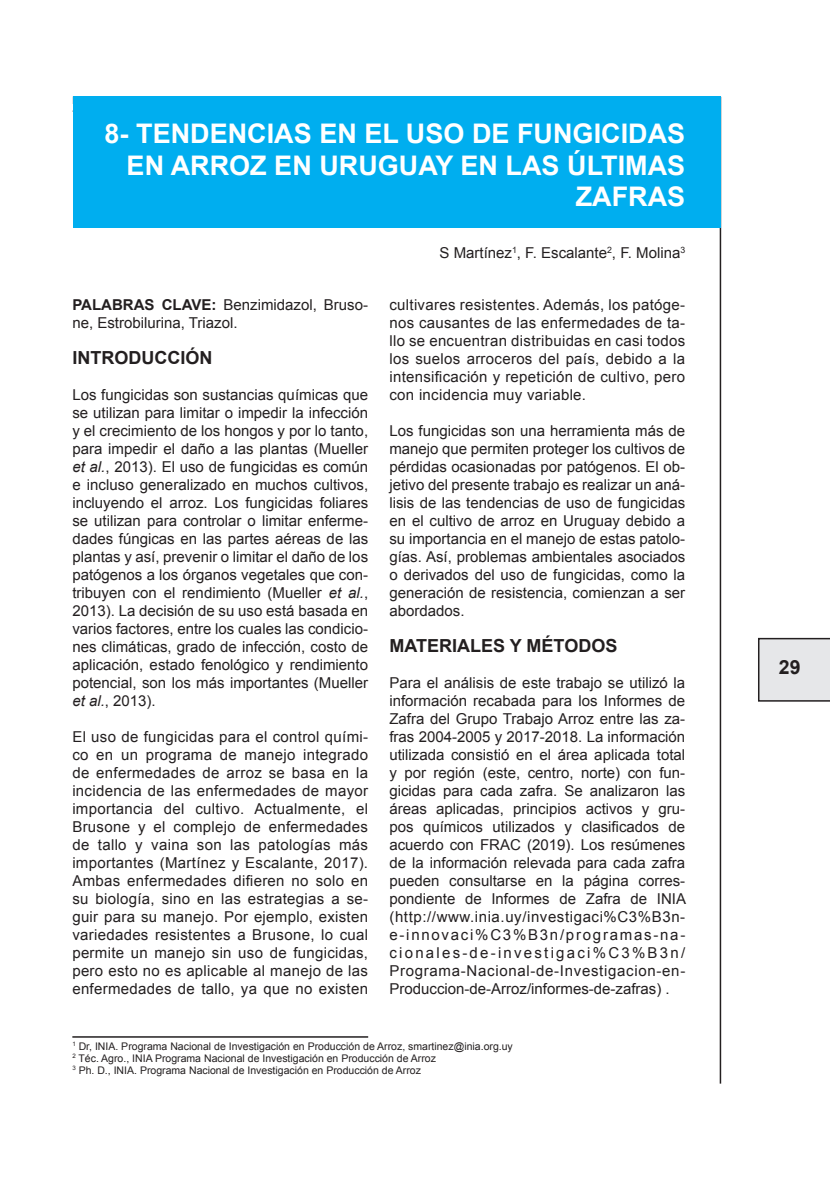
<style>
.page{position:relative;width:830px;height:1191px;background:#fff}
.page>*{position:absolute;margin:0;border:0;box-sizing:border-box;transform-origin:0 0}
.t1{font:700 27px/31.5px "Arial";color:#fff;text-align:right}
.t2{font:700 19.5px "Arial";color:#231f20}
.t3{font:700 18px "Arial";color:#231f20}
.t4{font:15px/18px "Arial";color:#231f20;text-align:justify}
.t5{font:10.5px/12px "Arial";color:#231f20}
.s1{font-weight:700}
.s2{font-style:italic}
</style>
<div class="page">
<svg style="left:758px;top:638px;width:71px;height:63px;background:#dbdbdd"></svg>
<hr style="left:719px;top:97px;width:1px;height:986px;background:#231f20">
<div style="left:73px;top:96px;width:647px;height:131px;background:#00aeef"></div>
<hr style="left:72px;top:1036px;width:296px;height:1px;background:#231f20">
<h1 class="t1" style="left:105px;top:119px;width:582px">8- TENDENCIAS EN EL USO DE FUNGICIDAS<br>EN ARROZ EN URUGUAY EN LAS ÚLTIMAS<br>ZAFRAS</h1>
<p class="t4" style="left:72px;top:296px;width:297px"><span class="s1">PALABRAS CLAVE:</span> Benzimidazol, Bruso&shy;ne, Estrobilurina, Triazol.</p>
<p class="t3" style="left:72px;top:345px;width:141px">INTRODUCCIÓN</p>
<p class="t4" style="left:72px;top:386px;width:297px">Los fungicidas son sustancias químicas que se utilizan para limitar o impedir la infección y el crecimiento de los hongos y por lo tanto, para impedir el daño a las plantas (Mueller <span class="s2">et al.</span>, 2013). El uso de fungicidas es común e incluso generalizado en muchos cultivos, incluyendo el arroz. Los fungicidas foliares se utilizan para controlar o limitar enferme&shy;dades fúngicas en las partes aéreas de las plantas y así, prevenir o limitar el daño de los patógenos a los órganos vegetales que con&shy;tribuyen con el rendimiento (Mueller <span class="s2">et al.</span>, 2013). La decisión de su uso está basada en varios factores, entre los cuales las condicio&shy;nes climáticas, grado de infección, costo de aplicación, estado fenológico y rendimiento potencial, son los más importantes (Mueller <span class="s2">et al.</span>, 2013).</p>
<p class="t4" style="left:72px;top:728px;width:297px">El uso de fungicidas para el control quími&shy;co en un programa de manejo integrado de enfermedades de arroz se basa en la incidencia de las enfermedades de mayor importancia del cultivo. Actualmente, el Brusone y el complejo de enfermedades de tallo y vaina son las patologías más importantes (Martínez y Escalante, 2017).<br>Ambas enfermedades difieren no solo en su biología, sino en las estrategias a se&shy;guir para su manejo. Por ejemplo, existen variedades resistentes a Brusone, lo cual permite un manejo sin uso de fungicidas, pero esto no es aplicable al manejo de las enfermedades de tallo, ya que no existen</p>
<p class="t4" style="left:439px;top:243px;width:247px">S Martínez<sup>1</sup>, F. Escalante<sup>2</sup>, F. Molina<sup>3</sup></p>
<p class="t4" style="left:389px;top:296px;width:297px">cultivares resistentes. Además, los patóge&shy;nos causantes de las enfermedades de ta&shy;llo se encuentran distribuidas en casi todos los suelos arroceros del país, debido a la intensificación y repetición de cultivo, pero con incidencia muy variable.</p>
<p class="t4" style="left:389px;top:422px;width:297px">Los fungicidas son una herramienta más de manejo que permiten proteger los cultivos de pérdidas ocasionadas por patógenos. El ob&shy;jetivo del presente trabajo es realizar un aná&shy;lisis de las tendencias de uso de fungicidas en el cultivo de arroz en Uruguay debido a su importancia en el manejo de estas patolo&shy;gías. Así, problemas ambientales asociados o derivados del uso de fungicidas, como la generación de resistencia, comienzan a ser abordados.</p>
<p class="t3" style="left:389px;top:633px;width:229px">MATERIALES Y MÉTODOS</p>
<p class="t4" style="left:389px;top:674px;width:298px">Para el análisis de este trabajo se utilizó la información recabada para los Informes de Zafra del Grupo Trabajo Arroz entre las za&shy;fras 2004-2005 y 2017-2018. La información utilizada consistió en el área aplicada total y por región (este, centro, norte) con fun&shy;gicidas para cada zafra. Se analizaron las áreas aplicadas, principios activos y gru&shy;pos químicos utilizados y clasificados de acuerdo con FRAC (2019). Los resúmenes de la información relevada para cada zafra pueden consultarse en la página corres&shy;pondiente de Informes de Zafra de INIA (http://www.inia.uy/investigaci%C3%B3n&shy;e-innovaci%C3%B3n/programas-na&shy;cionales-de-investigaci%C3%B3n/ Programa-Nacional-de-Investigacion-en-Produccion-de-Arroz/informes-de-zafras) .</p>
<p class="t5" style="left:72px;top:1040px;width:442px"><sup>1</sup> Dr, INIA. Programa Nacional de Investigación en Producción de Arroz, smartinez@inia.org.uy<br><sup>2</sup> Téc. Agro., INIA Programa Nacional de Investigación en Producción de Arroz<br><sup>3</sup> Ph. D., INIA. Programa Nacional de Investigación en Producción de Arroz</p>
<h2 class="t2" style="left:778px;top:654px;width:23px">29</h2>
</div>
